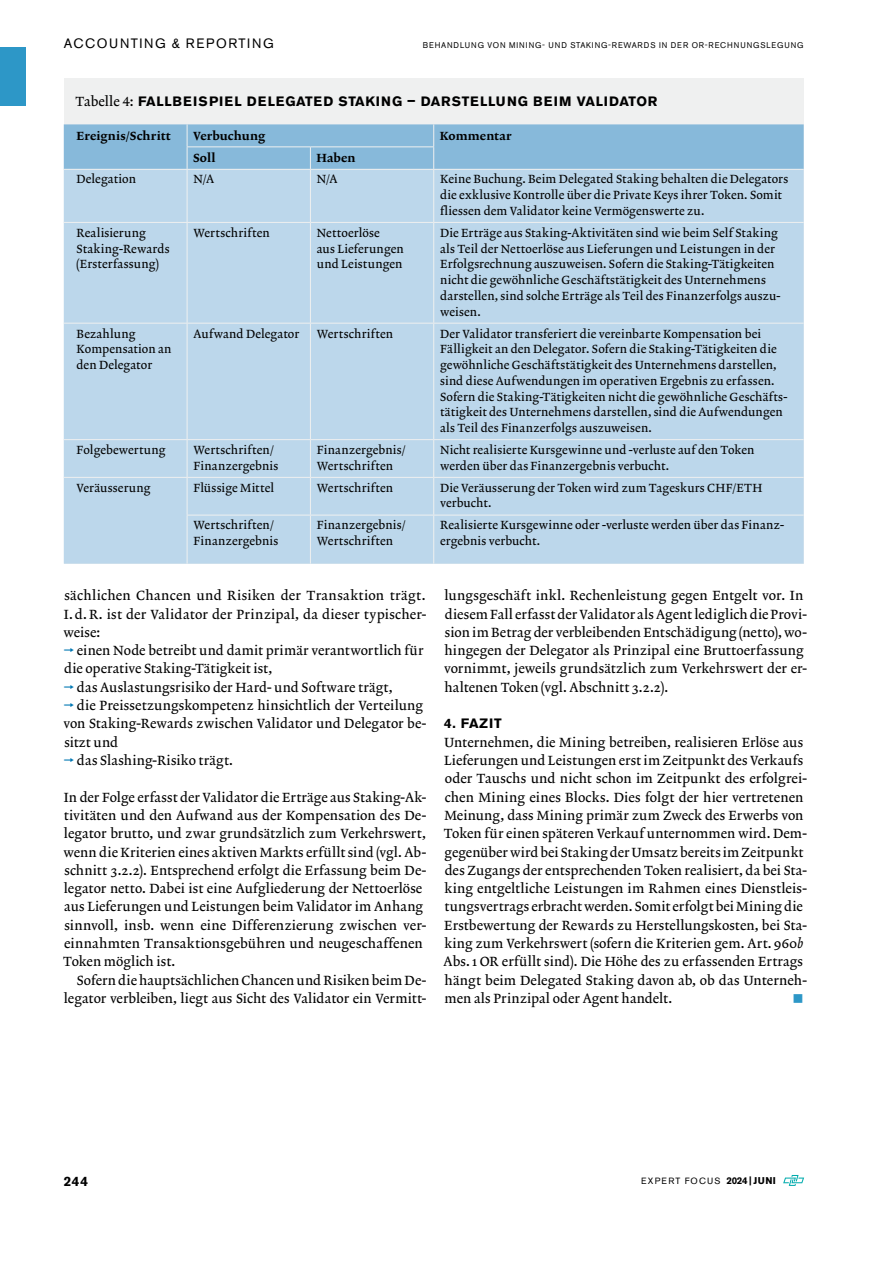
<style>
.page{position:relative;width:893px;height:1263px;background:#fff}
.page>*{position:absolute;margin:0;border:0;box-sizing:border-box;transform-origin:0 0}
.t1{font:15px "Wingdings";color:#2d97c7}
.t2{font:13.5px/18.3px "Lexicon No 2 Roman A";letter-spacing:.01em;color:#000}
.t3{font:700 13.5px "Akzidenz Grotesk Pro";letter-spacing:.05em;color:#000}
.t4{font:13.5px "Akzidenz Grotesk Pro";letter-spacing:.12em;color:#000}
.t5{font:12px/15.8px "Lexicon No 2 Roman A";letter-spacing:.01em;color:#000}
.t6{font:12px "Lexicon No 2 Roman D";letter-spacing:.015em;color:#000}
.t7{font:9px "Akzidenz Grotesk Pro";letter-spacing:.135em;color:#000}
.t8{font:8.25px "Akzidenz Grotesk Pro";letter-spacing:.13em;color:#000;scale:.95 1}
.s1{font-family:"Lexicon No 2 Roman A";font-weight:400}
.s2{font-family:"Lexicon No 2 Italic A"}
.s3{font-weight:700;font-size:9.75px}
</style>
<div class="page">
<svg style="left:783px;top:1175px;width:21px;height:11px"></svg>
<div style="left:0;top:48px;width:26px;height:58px;background:#2d97c7"></div>
<div style="left:64px;top:78px;width:740px;height:486px;background:#eff0f0"></div>
<div style="left:64px;top:170px;width:740px;height:394px;background:#bcd7eb"></div>
<div style="left:64px;top:124px;width:740px;height:45px;background:#87b9da"></div>
<hr style="left:187px;top:170px;width:1px;height:52px;background:#eff0f0">
<hr style="left:310px;top:170px;width:1px;height:52px;background:#eff0f0">
<hr style="left:433px;top:170px;width:1px;height:52px;background:#eff0f0">
<hr style="left:64px;top:222px;width:123px;height:1px;background:#eff0f0">
<hr style="left:187px;top:222px;width:123px;height:1px;background:#eff0f0">
<hr style="left:187px;top:223px;width:1px;height:100px;background:#eff0f0">
<hr style="left:310px;top:222px;width:124px;height:1px;background:#eff0f0">
<hr style="left:310px;top:223px;width:1px;height:100px;background:#eff0f0">
<hr style="left:434px;top:222px;width:370px;height:1px;background:#eff0f0">
<hr style="left:433px;top:223px;width:1px;height:100px;background:#eff0f0">
<hr style="left:64px;top:323px;width:123px;height:1px;background:#eff0f0">
<hr style="left:187px;top:323px;width:123px;height:1px;background:#eff0f0">
<hr style="left:187px;top:323px;width:1px;height:116px;background:#eff0f0">
<hr style="left:310px;top:323px;width:124px;height:1px;background:#eff0f0">
<hr style="left:310px;top:323px;width:1px;height:116px;background:#eff0f0">
<hr style="left:434px;top:323px;width:370px;height:1px;background:#eff0f0">
<hr style="left:433px;top:323px;width:1px;height:116px;background:#eff0f0">
<hr style="left:64px;top:439px;width:123px;height:1px;background:#eff0f0">
<hr style="left:187px;top:439px;width:123px;height:1px;background:#eff0f0">
<hr style="left:187px;top:440px;width:1px;height:37px;background:#eff0f0">
<hr style="left:310px;top:439px;width:124px;height:1px;background:#eff0f0">
<hr style="left:310px;top:440px;width:1px;height:37px;background:#eff0f0">
<hr style="left:434px;top:439px;width:370px;height:1px;background:#eff0f0">
<hr style="left:433px;top:440px;width:1px;height:37px;background:#eff0f0">
<hr style="left:64px;top:477px;width:123px;height:1px;background:#eff0f0">
<hr style="left:187px;top:477px;width:123px;height:1px;background:#eff0f0">
<hr style="left:187px;top:478px;width:1px;height:37px;background:#eff0f0">
<hr style="left:310px;top:477px;width:124px;height:1px;background:#eff0f0">
<hr style="left:310px;top:478px;width:1px;height:37px;background:#eff0f0">
<hr style="left:434px;top:477px;width:370px;height:1px;background:#eff0f0">
<hr style="left:433px;top:478px;width:1px;height:37px;background:#eff0f0">
<hr style="left:187px;top:515px;width:123px;height:1px;background:#eff0f0">
<hr style="left:187px;top:515px;width:1px;height:49px;background:#eff0f0">
<hr style="left:310px;top:515px;width:124px;height:1px;background:#eff0f0">
<hr style="left:310px;top:515px;width:1px;height:49px;background:#eff0f0">
<hr style="left:434px;top:515px;width:370px;height:1px;background:#eff0f0">
<hr style="left:433px;top:515px;width:1px;height:49px;background:#eff0f0">
<p class="t4" style="left:64px;top:34px;width:211px">ACCOUNTING &amp; REPORTING</p>
<p class="t8" style="left:423px;top:39px;width:15px">BEHANDLUNG</p>
<p class="t8" style="left:487px;top:39px;width:8px">VON</p>
<p class="t8" style="left:509px;top:39px;width:14px">MINING</p>
<p class="t8" style="left:542px;top:39px;width:14px">- UND</p>
<p class="t8" style="left:570px;top:39px;width:13px">STAKING</p>
<p class="t8" style="left:608px;top:39px;width:18px">-REWARDS</p>
<p class="t8" style="left:659px;top:39px;width:20px">IN DER</p>
<p class="t8" style="left:692px;top:39px;width:32px">OR-RECHNUNGSLEGUNG</p>
<p class="t3" style="left:76px;top:93px;width:583px"><span class="s1">Tabelle 4:</span> FALLBEISPIEL DELEGATED STAKING – DARSTELLUNG BEIM VALIDATOR</p>
<p class="t6" style="left:77px;top:129px;width:96px">Ereignis/Schritt</p>
<p class="t6" style="left:193px;top:129px;width:74px">Verbuchung</p>
<p class="t6" style="left:440px;top:129px;width:73px">Kommentar</p>
<p class="t6" style="left:193px;top:151px;width:24px">Soll</p>
<p class="t6" style="left:316px;top:151px;width:41px">Haben</p>
<p class="t5" style="left:77px;top:172px;width:61px">Delegation</p>
<p class="t5" style="left:193px;top:172px;width:22px">N/A</p>
<p class="t5" style="left:317px;top:172px;width:22px">N/A</p>
<p class="t5" style="left:440px;top:172px;width:350px">Keine Buchung. Beim Delegated Staking behalten die Delegators die exklusive Kontrolle über die Private Keys ihrer Token. Somit fliessen dem Validator keine Vermögenswerte zu.</p>
<p class="t5" style="left:77px;top:225px;width:95px">Realisierung<br>Staking-Rewards (Ersterfassung)</p>
<p class="t5" style="left:193px;top:225px;width:78px">Wertschriften</p>
<p class="t5" style="left:317px;top:225px;width:89px">Nettoerlöse<br>aus Lieferungen und Leistungen</p>
<p class="t5" style="left:440px;top:225px;width:342px">Die Erträge aus Staking-Aktivitäten sind wie beim Self Staking als Teil der Nettoerlöse aus Lieferungen und Leistungen in der Erfolgsrechnung auszuweisen. Sofern die Staking-Tätigkeiten nicht die gewöhnliche Geschäftstätigkeit des Unternehmens darstellen, sind solche Erträge als Teil des Finanzerfolgs auszu&shy;weisen.</p>
<p class="t5" style="left:77px;top:326px;width:96px">Bezahlung<br>Kompensation an den Delegator</p>
<p class="t5" style="left:193px;top:326px;width:107px">Aufwand Delegator</p>
<p class="t5" style="left:317px;top:326px;width:78px">Wertschriften</p>
<p class="t5" style="left:440px;top:326px;width:349px">Der Validator transferiert die vereinbarte Kompensation bei Fälligkeit an den Delegator. Sofern die Staking-Tätigkeiten die gewöhnliche Geschäftstätigkeit des Unternehmens darstellen, sind diese Aufwendungen im operativen Ergebnis zu erfassen.<br>Sofern die Staking-Tätigkeiten nicht die gewöhnliche Geschäfts&shy;tätigkeit des Unternehmens darstellen, sind die Aufwendungen als Teil des Finanzerfolgs auszuweisen.</p>
<p class="t5" style="left:77px;top:443px;width:91px">Folgebewertung</p>
<p class="t5" style="left:194px;top:443px;width:86px">Wertschriften/<br>Finanzergebnis</p>
<p class="t5" style="left:317px;top:443px;width:90px">Finanzergebnis/<br>Wertschriften</p>
<p class="t5" style="left:440px;top:443px;width:316px">Nicht realisierte Kursgewinne und -verluste auf den Token werden über das Finanzergebnis verbucht.</p>
<p class="t5" style="left:77px;top:480px;width:76px">Veräusserung</p>
<p class="t5" style="left:194px;top:480px;width:82px">Flüssige Mittel</p>
<p class="t5" style="left:317px;top:480px;width:78px">Wertschriften</p>
<p class="t5" style="left:440px;top:480px;width:324px">Die Veräusserung der Token wird zum Tageskurs CHF/ETH verbucht.</p>
<p class="t5" style="left:194px;top:518px;width:86px">Wertschriften/<br>Finanzergebnis</p>
<p class="t5" style="left:317px;top:518px;width:90px">Finanzergebnis/<br>Wertschriften</p>
<p class="t5" style="left:440px;top:518px;width:345px">Realisierte Kursgewinne oder -verluste werden über das Finanz&shy;ergebnis verbucht.</p>
<p class="t2" style="left:63px;top:587px;width:364px;text-align:justify">sächlichen Chancen und Risiken der Transaktion trägt.<br>I. d.R. ist der Validator der Prinzipal, da dieser typischer&shy;weise:</p>
<p class="t2" style="left:77px;top:642px;width:348px">einen Node betreibt und damit primär verantwortlich für</p>
<p class="t2" style="left:64px;top:660px;width:210px">die operative Staking-Tätigkeit ist,</p>
<p class="t2" style="left:77px;top:679px;width:317px">das Auslastungsrisiko der Hard- und Software trägt,</p>
<p class="t2" style="left:77px;top:697px;width:348px">die Preissetzungskompetenz hinsichtlich der Verteilung</p>
<p class="t2" style="left:64px;top:715px;width:364px">von Staking-Rewards zwischen Validator und Delegator be-</p>
<p class="t2" style="left:64px;top:733px;width:55px">sitzt und</p>
<p class="t2" style="left:77px;top:752px;width:158px">das Slashing-Risiko trägt.</p>
<p class="t2" style="left:63px;top:788px;width:364px">In der Folge erfasst der Validator die Erträge aus Staking-Ak&shy;tivitäten und den Aufwand aus der Kompensation des De&shy;legator brutto, und zwar grundsätzlich zum Verkehrswert, wenn die Kriterien eines aktiven Markts erfüllt sind (vgl. Ab&shy;schnitt 3.2.2). Entsprechend erfolgt die Erfassung beim De&shy;legator netto. Dabei ist eine Aufgliederung der Nettoerlöse aus Lieferungen und Leistungen beim Validator im Anhang sinnvoll, insb. wenn eine Differenzierung zwischen ver&shy;einnahmten Transaktionsgebühren und neugeschaffenen Token möglich ist.</p>
<p class="t2" style="left:64px;top:971px;width:364px;text-align:right">Sofern die hauptsächlichen Chancen und Risiken beim De&shy;legator verbleiben, liegt aus Sicht des Validator ein Vermitt-</p>
<p class="t2" style="left:444px;top:587px;width:364px">lungsgeschäft inkl. Rechenleistung gegen Entgelt vor. In diesem Fall erfasst der Validator als Agent lediglich die Provi&shy;sion im Betrag der verbleibenden Entschädigung (netto), wo&shy;hingegen der Delegator als Prinzipal eine Bruttoerfassung vornimmt, jeweils grundsätzlich zum Verkehrswert der er&shy;haltenen Token (vgl. Abschnitt 3.2.2).</p>
<p class="t3" style="left:444px;top:715px;width:59px">4. FAZIT</p>
<p class="t2" style="left:444px;top:733px;width:365px">Unternehmen, die Mining betreiben, realisieren Erlöse aus Lieferungen und Leistungen erst im Zeitpunkt des Verkaufs oder Tauschs und nicht schon im Zeitpunkt des erfolgrei&shy;chen Mining eines Blocks. Dies folgt der hier vertretenen Meinung, dass Mining primär zum Zweck des Erwerbs von Token für einen späteren Verkauf unternommen wird. Dem&shy;gegenüber wird bei Staking der Umsatz bereits im Zeitpunkt des Zugangs der entsprechenden Token realisiert, da bei Sta&shy;king entgeltliche Leistungen im Rahmen eines Dienstleis&shy;tungsvertrags erbracht werden. Somit erfolgt bei Mining die Erstbewertung der Rewards zu Herstellungskosten, bei Sta&shy;king zum Verkehrswert (sofern die Kriterien gem. Art. 960<span class="s2">b </span>Abs. 1 OR erfüllt sind). Die Höhe des zu erfassenden Ertrags hängt beim Delegated Staking davon ab, ob das Unterneh&shy;men als Prinzipal oder Agent handelt.</p>
<p class="t1" style="left:792px;top:991px;width:13px">■</p>
<p class="t3" style="left:64px;top:1172px;width:26px">244</p>
<p class="t7" style="left:641px;top:1174px;width:136px">EXPERT FOCUS <span class="s3">2024|JUNI</span></p>
</div>
